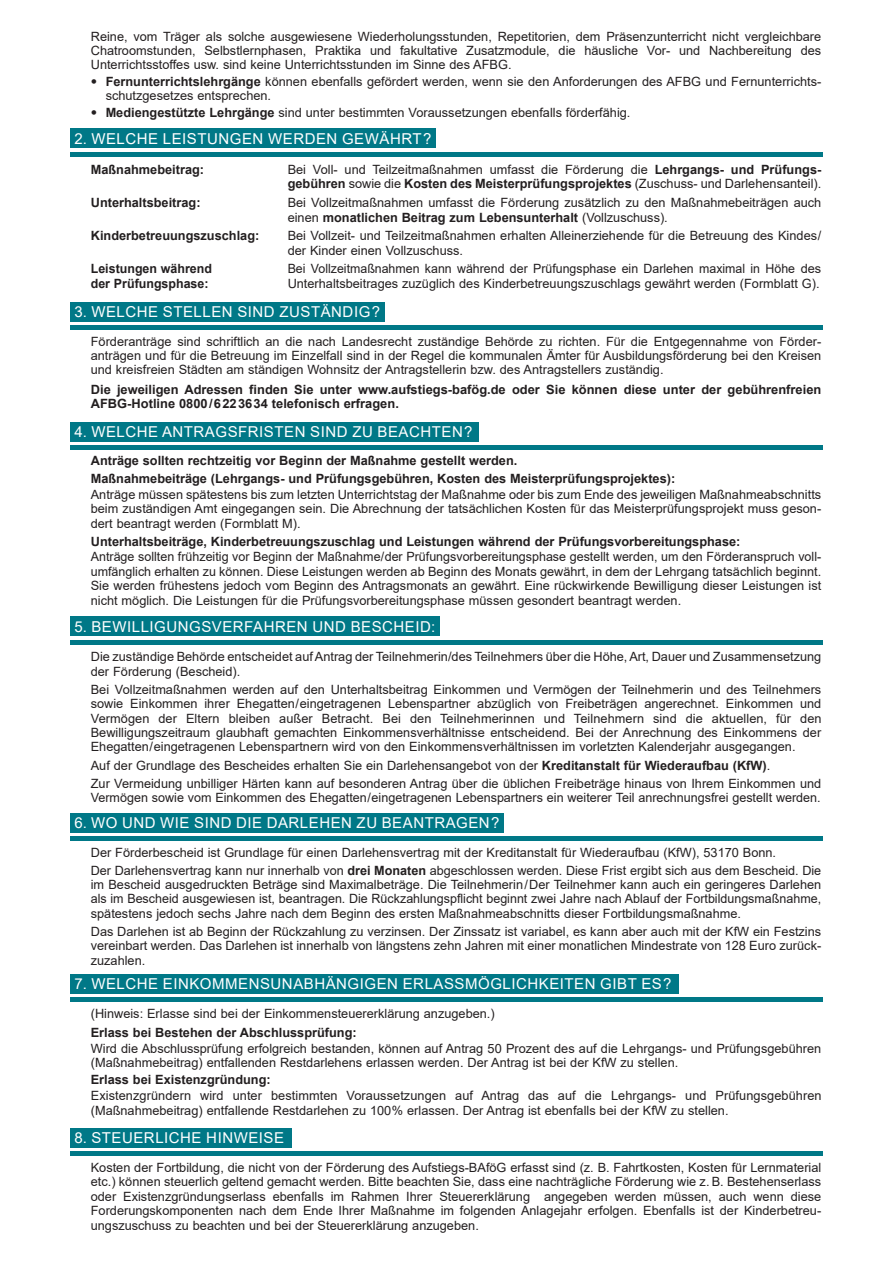
<style>
.page{position:relative;width:893px;height:1263px;background:#fff}
.page>*{position:absolute;margin:0;border:0;box-sizing:border-box;transform-origin:0 0}
.t1{font:15px "Arial";letter-spacing:.035em;color:#fff}
.t2{font:12.75px/14.2px "Arial";color:#231f20;text-align:justify}
.t3{font:700 12.75px/14.2px "Arial";color:#231f20}
.s1{font-family:"Helvetica Neue LT Std";font-weight:100;font-stretch:condensed}
.s2{font-weight:700}
</style>
<div class="page">
<div style="left:70px;top:325px;width:753px;height:5px;background:#007887"></div>
<div style="left:70px;top:445px;width:753px;height:5px;background:#007887"></div>
<hr style="left:70px;top:640px;width:753px;height:4px;background:#007887">
<hr style="left:70px;top:837px;width:753px;height:4px;background:#007887">
<hr style="left:70px;top:997px;width:753px;height:4px;background:#007887">
<hr style="left:70px;top:1151px;width:753px;height:4px;background:#007887">
<div style="left:70px;top:302px;width:315px;height:19px;background:#007887"></div>
<div style="left:70px;top:422px;width:408px;height:20px;background:#007887"></div>
<div style="left:70px;top:617px;width:370px;height:19px;background:#007887"></div>
<div style="left:70px;top:813px;width:434px;height:20px;background:#007887"></div>
<div style="left:70px;top:974px;width:608px;height:19px;background:#007887"></div>
<div style="left:70px;top:1128px;width:221px;height:19px;background:#007887"></div>
<hr style="left:70px;top:152px;width:753px;height:4px;background:#007887">
<div style="left:70px;top:129px;width:366px;height:19px;background:#007887"></div>
<p class="t2" style="left:91px;top:29px;width:732px">Reine, vom Träger als solche ausgewiesene Wiederholungsstunden, Repetitorien, dem Präsenzunterricht nicht vergleichbare Chatroomstunden, Selbstlernphasen, Praktika und fakultative Zusatzmodule, die häusliche Vor- und Nachbereitung des Unterrichtsstoffes usw. sind keine Unterrichtsstunden im Sinne des AFBG.</p>
<p class="t2" style="left:106px;top:74px;width:716px;text-indent:-15px"><span class="s1">•</span> <span class="s2">Fernunterrichtslehrgänge</span> können ebenfalls gefördert werden, wenn sie den Anforderungen des AFBG und Fernunterrichts&shy;schutzgesetzes entsprechen.</p>
<p class="t2" style="left:91px;top:105px;width:541px"><span class="s1">•</span> <span class="s2">Mediengestützte Lehrgänge</span> sind unter bestimmten Voraussetzungen ebenfalls förderfähig.</p>
<p class="t1" style="left:74px;top:128px;width:358px">2. WELCHE LEISTUNGEN WERDEN GEWÄHRT?</p>
<p class="t3" style="left:91px;top:163px;width:115px">Maßnahmebeitrag:</p>
<p class="t2" style="left:288px;top:162px;width:535px">Bei Voll- und Teilzeitmaßnahmen umfasst die Förderung die <span class="s2">Lehrgangs- und Prüfungs&shy;gebühren</span> sowie die <span class="s2">Kosten des Meisterprüfungsprojektes</span> (Zuschuss- und Darlehensanteil).</p>
<p class="t3" style="left:91px;top:196px;width:111px">Unterhaltsbeitrag:</p>
<p class="t2" style="left:288px;top:195px;width:535px">Bei Vollzeitmaßnahmen umfasst die Förderung zusätzlich zu den Maßnahmebeiträgen auch einen <span class="s2">monatlichen Beitrag zum Lebensunterhalt</span> (Vollzuschuss).</p>
<p class="t3" style="left:91px;top:229px;width:170px">Kinderbetreuungszuschlag:</p>
<p class="t2" style="left:288px;top:228px;width:535px">Bei Vollzeit- und Teilzeitmaßnahmen erhalten Alleinerziehende für die Betreuung des Kindes/ der Kinder einen Vollzuschuss.</p>
<p class="t3" style="left:91px;top:262px;width:123px">Leistungen während</p>
<p class="t2" style="left:288px;top:262px;width:535px">Bei Vollzeitmaßnahmen kann während der Prüfungsphase ein Darlehen maximal in Höhe des</p>
<p class="t3" style="left:91px;top:276px;width:119px">der Prüfungsphase:</p>
<p class="t2" style="left:288px;top:276px;width:533px">Unterhaltsbeitrages zuzüglich des Kinderbetreuungszuschlags gewährt werden (Formblatt G).</p>
<p class="t1" style="left:74px;top:301px;width:307px">3. WELCHE STELLEN SIND ZUSTÄNDIG?</p>
<p class="t2" style="left:91px;top:334px;width:732px">Förderanträge sind schriftlich an die nach Landesrecht zuständige Behörde zu richten. Für die Entgegennahme von Förder&shy;anträgen und für die Betreuung im Einzelfall sind in der Regel die kommunalen Ämter für Ausbildungsförderung bei den Kreisen und kreisfreien Städten am ständigen Wohnsitz der Antragstellerin bzw. des Antragstellers zuständig.</p>
<p class="t3" style="left:91px;top:382px;width:732px">Die jeweiligen Adressen finden Sie unter www.aufstiegs-bafög.de oder Sie können diese unter der gebührenfreien<br>AFBG-Hotline 0800/6223634 telefonisch erfragen.</p>
<p class="t1" style="left:74px;top:422px;width:400px">4. WELCHE ANTRAGSFRISTEN SIND ZU BEACHTEN?</p>
<p class="t3" style="left:91px;top:453px;width:428px">Anträge sollten rechtzeitig vor Beginn der Maßnahme gestellt werden.</p>
<p class="t3" style="left:91px;top:472px;width:586px">Maßnahmebeiträge (Lehrgangs- und Prüfungsgebühren, Kosten des Meisterprüfungsprojektes):</p>
<p class="t2" style="left:91px;top:487px;width:732px">Anträge müssen spätestens bis zum letzten Unterrichtstag der Maßnahme oder bis zum Ende des jeweiligen Maßnahmeabschnitts beim zuständigen Amt eingegangen sein. Die Abrechnung der tatsächlichen Kosten für das Meisterprüfungsprojekt muss geson&shy;dert beantragt werden (Formblatt M).</p>
<p class="t3" style="left:91px;top:535px;width:651px">Unterhaltsbeiträge, Kinderbetreuungszuschlag und Leistungen während der Prüfungsvorbereitungsphase:</p>
<p class="t2" style="left:91px;top:550px;width:732px">Anträge sollten frühzeitig vor Beginn der Maßnahme/der Prüfungsvorbereitungsphase gestellt werden, um den Förderanspruch voll&shy;umfänglich erhalten zu können. Diese Leistungen werden ab Beginn des Monats gewährt, in dem der Lehrgang tatsächlich beginnt.<br>Sie werden frühestens jedoch vom Beginn des Antragsmonats an gewährt. Eine rückwirkende Bewilligung dieser Leistungen ist nicht möglich. Die Leistungen für die Prüfungsvorbereitungsphase müssen gesondert beantragt werden.</p>
<p class="t1" style="left:74px;top:616px;width:363px">5. BEWILLIGUNGSVERFAHREN UND BESCHEID:</p>
<p class="t2" style="left:91px;top:650px;width:732px">Die zuständige Behörde entscheidet auf Antrag der Teilnehmerin/des Teilnehmers über die Höhe, Art, Dauer und Zusammensetzung der Förderung (Bescheid).</p>
<p class="t2" style="left:91px;top:682px;width:732px">Bei Vollzeitmaßnahmen werden auf den Unterhaltsbeitrag Einkommen und Vermögen der Teilnehmerin und des Teilnehmers sowie Einkommen ihrer Ehegatten/eingetragenen Lebenspartner abzüglich von Freibeträgen angerechnet. Einkommen und Vermögen der Eltern bleiben außer Betracht. Bei den Teilnehmerinnen und Teilnehmern sind die aktuellen, für den Bewilligungszeitraum glaubhaft gemachten Einkommensverhältnisse entscheidend. Bei der Anrechnung des Einkommens der Ehegatten/eingetragenen Lebenspartnern wird von den Einkommensverhältnissen im vorletzten Kalenderjahr ausgegangen.</p>
<p class="t2" style="left:91px;top:758px;width:681px">Auf der Grundlage des Bescheides erhalten Sie ein Darlehensangebot von der <span class="s2">Kreditanstalt für Wiederaufbau (KfW)</span>.</p>
<p class="t2" style="left:91px;top:776px;width:732px">Zur Vermeidung unbilliger Härten kann auf besonderen Antrag über die üblichen Freibeträge hinaus von Ihrem Einkommen und<br>Vermögen sowie vom Einkommen des Ehegatten/eingetragenen Lebenspartners ein weiterer Teil anrechnungsfrei gestellt werden.</p>
<p class="t1" style="left:74px;top:813px;width:427px">6. WO UND WIE SIND DIE DARLEHEN ZU BEANTRAGEN?</p>
<p class="t2" style="left:91px;top:845px;width:687px">Der Förderbescheid ist Grundlage für einen Darlehensvertrag mit der Kreditanstalt für Wiederaufbau (KfW), 53170 Bonn.</p>
<p class="t2" style="left:91px;top:863px;width:732px">Der Darlehensvertrag kann nur innerhalb von <span class="s2">drei Monaten</span> abgeschlossen werden. Diese Frist ergibt sich aus dem Bescheid. Die im Bescheid ausgedruckten Beträge sind Maximalbeträge. Die Teilnehmerin/Der Teilnehmer kann auch ein geringeres Darlehen als im Bescheid ausgewiesen ist, beantragen. Die Rückzahlungspflicht beginnt zwei Jahre nach Ablauf der Fortbildungsmaßnahme, spätestens jedoch sechs Jahre nach dem Beginn des ersten Maßnahmeabschnitts dieser Fortbildungsmaßnahme.</p>
<p class="t2" style="left:91px;top:924px;width:732px">Das Darlehen ist ab Beginn der Rückzahlung zu verzinsen. Der Zinssatz ist variabel, es kann aber auch mit der KfW ein Festzins vereinbart werden. Das Darlehen ist innerhalb von längstens zehn Jahren mit einer monatlichen Mindestrate von 128 Euro zurück&shy;zuzahlen.</p>
<p class="t1" style="left:74px;top:973px;width:599px">7. WELCHE EINKOMMENSUNABHÄNGIGEN ERLASSMÖGLICHKEITEN GIBT ES?</p>
<p class="t2" style="left:91px;top:1007px;width:405px">(Hinweis: Erlasse sind bei der Einkommensteuererklärung anzugeben.)</p>
<p class="t3" style="left:91px;top:1026px;width:267px">Erlass bei Bestehen der Abschlussprüfung:</p>
<p class="t2" style="left:91px;top:1041px;width:732px">Wird die Abschlussprüfung erfolgreich bestanden, können auf Antrag 50 Prozent des auf die Lehrgangs- und Prüfungsgebühren (Maßnahmebeitrag) entfallenden Restdarlehens erlassen werden. Der Antrag ist bei der KfW zu stellen.</p>
<p class="t3" style="left:91px;top:1073px;width:181px">Erlass bei Existenzgründung:</p>
<p class="t2" style="left:91px;top:1089px;width:732px">Existenzgründern wird unter bestimmten Voraussetzungen auf Antrag das auf die Lehrgangs- und Prüfungsgebühren (Maßnahmebeitrag) entfallende Restdarlehen zu 100% erlassen. Der Antrag ist ebenfalls bei der KfW zu stellen.</p>
<p class="t1" style="left:74px;top:1127px;width:211px">8. STEUERLICHE HINWEISE</p>
<p class="t2" style="left:91px;top:1160px;width:732px">Kosten der Fortbildung, die nicht von der Förderung des Aufstiegs-BAföG erfasst sind (z. B. Fahrtkosten, Kosten für Lernmaterial etc.) können steuerlich geltend gemacht werden. Bitte beachten Sie, dass eine nachträgliche Förderung wie z. B. Bestehenserlass oder Existenzgründungserlass ebenfalls im Rahmen Ihrer Steuererklärung angegeben werden müssen, auch wenn diese Forderungskomponenten nach dem Ende Ihrer Maßnahme im folgenden Anlagejahr erfolgen. Ebenfalls ist der Kinderbetreu&shy;ungszuschuss zu beachten und bei der Steuererklärung anzugeben.</p>
</div>
